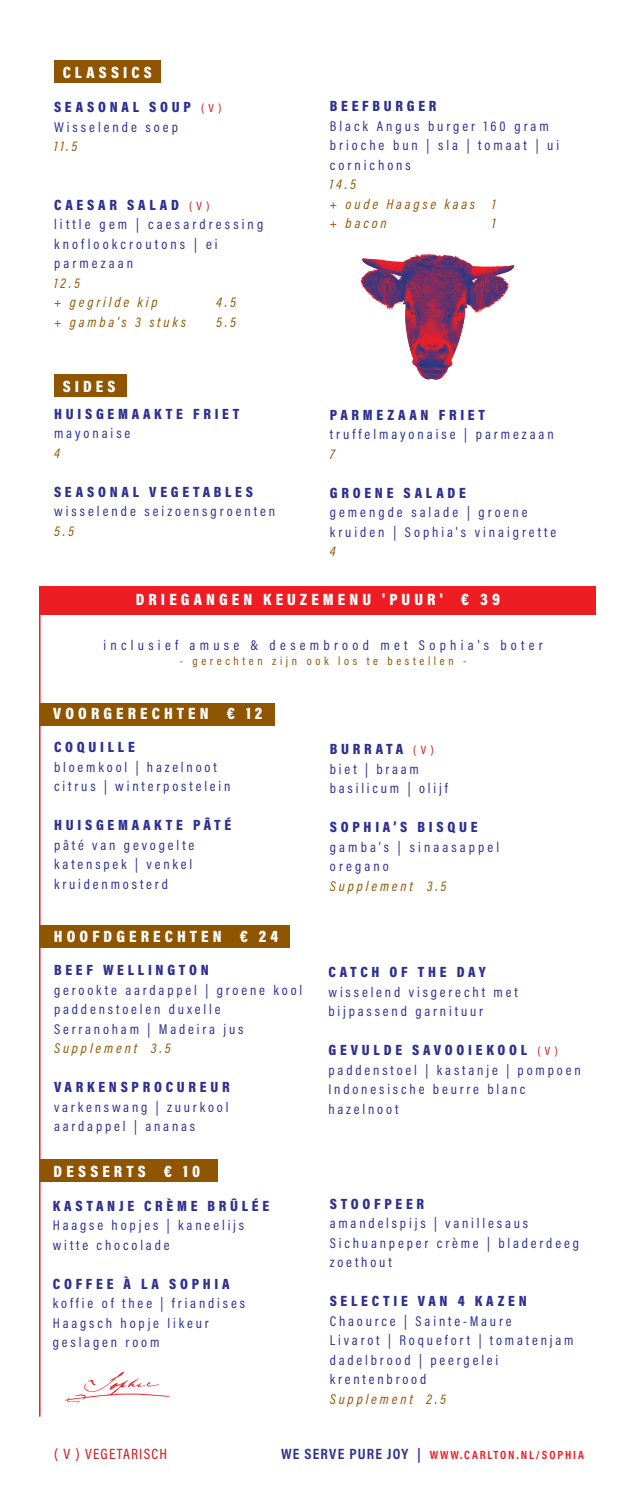
<style>
.page{position:relative;width:630px;height:1489px;background:#fff}
.page>*{position:absolute;margin:0;border:0;box-sizing:border-box;transform-origin:0 0}
.t1{font:900 16.5px "Acumin Pro Cond";letter-spacing:.25em;color:#fff}
.t2{font:900 15px "Acumin Pro Cond";letter-spacing:.25em;color:#2e3092}
.t3{font:500 15px "Acumin Pro Cond";letter-spacing:.08em;color:#d1232a}
.t4{font:14.25px/19.5px "Acumin Pro Cond";letter-spacing:.2em;color:#2e3092}
.t5{font:italic 14.25px/19.5px "Acumin Pro Cond";letter-spacing:.2em;color:#905500}
.t6{font:14.25px/19.5px "Acumin Pro Cond";letter-spacing:.22em;color:#2e3092}
.t7{font:14.25px "Acumin Pro Cond";letter-spacing:.3em;color:#2e3092}
.t8{font:700 12px "Acumin Pro Cond";letter-spacing:.16em;color:#ee1d23}
.t9{font:12px "Acumin Pro Cond";letter-spacing:.3em;color:#905500}
.s1{font-weight:500;font-size:12px;color:#d1232a}
.s2{font-size:15px;color:#2e3092}
.s3{font-size:14.25px;color:#2e3092}
</style>
<div class="page">
<div style="left:54px;top:60px;width:107px;height:23px;background:#905500"></div>
<div style="left:39px;top:586px;width:556px;height:29px;background:#ee1d23"></div>
<hr style="left:39px;top:586px;width:1px;height:830px;background:#ee1d23">
<div style="left:39px;top:703px;width:235px;height:22px;background:#905500"></div>
<img style="left:64px;top:1371px;width:106px;height:32px">
<div style="left:54px;top:374px;width:73px;height:23px;background:#905500"></div>
<div style="left:39px;top:925px;width:250px;height:22px;background:#905500"></div>
<div style="left:40px;top:1159px;width:178px;height:22px;background:#905500"></div>
<img style="left:360px;top:253px;width:155px;height:127px">
<p class="t1" style="left:63px;top:61px;width:90px">CLASSICS</p>
<p class="t2" style="left:54px;top:97px;width:169px">SEASONAL SOUP <span class="s1">( V )</span></p>
<p class="t4" style="left:54px;top:117px;width:125px">Wisselende soep</p>
<p class="t5" style="left:54px;top:136px;width:25px">11.5</p>
<p class="t2" style="left:54px;top:195px;width:157px">CAESAR SALAD <span class="s1">( V )</span></p>
<p class="t6" style="left:54px;top:214px;width:211px">little gem | caesardressing knoflookcroutons | ei parmezaan</p>
<p class="t5" style="left:54px;top:273px;width:105px">12.5<br>+ gegrilde kip</p>
<p class="t5" style="left:216px;top:292px;width:21px">4.5</p>
<p class="t5" style="left:54px;top:312px;width:133px">+ gamba’s 3 stuks</p>
<p class="t5" style="left:216px;top:312px;width:21px">5.5</p>
<p class="t1" style="left:63px;top:375px;width:54px">SIDES</p>
<p class="t2" style="left:54px;top:404px;width:187px">HUISGEMAAKTE FRIET</p>
<p class="t4" style="left:54px;top:423px;width:78px">mayonaise</p>
<p class="t5" style="left:54px;top:443px;width:7px">4</p>
<p class="t2" style="left:54px;top:482px;width:200px">SEASONAL VEGETABLES</p>
<p class="t4" style="left:54px;top:501px;width:222px">wisselende seizoensgroenten</p>
<p class="t5" style="left:54px;top:521px;width:21px">5.5</p>
<p class="t2" style="left:330px;top:96px;width:108px">BEEFBURGER</p>
<p class="t4" style="left:330px;top:116px;width:231px">Black Angus burger 160 gram brioche bun | sla | tomaat | ui cornichons</p>
<p class="t5" style="left:330px;top:174px;width:167px">14.5<br>+ oude Haagse kaas 1 + bacon</p>
<p class="t5" style="left:492px;top:213px;width:5px">1</p>
<p class="t2" style="left:330px;top:404px;width:157px">PARMEZAAN FRIET</p>
<p class="t4" style="left:330px;top:424px;width:225px">truffelmayonaise | parmezaan</p>
<p class="t5" style="left:330px;top:443px;width:7px">7</p>
<p class="t2" style="left:330px;top:482px;width:137px">GROENE SALADE</p>
<p class="t4" style="left:330px;top:502px;width:228px">gemengde salade | groene kruiden | Sophia's vinaigrette</p>
<p class="t5" style="left:330px;top:541px;width:7px">4</p>
<p class="t1" style="left:136px;top:589px;width:365px">DRIEGANGEN KEUZEMENU 'PUUR' € 39</p>
<p class="t7" style="left:103px;top:636px;width:440px">inclusief amuse &amp; desembrood met Sophia's boter</p>
<p class="t9" style="left:180px;top:652px;width:288px">- gerechten zijn ook los te bestellen -</p>
<p class="t1" style="left:53px;top:703px;width:210px">VOORGERECHTEN € 12</p>
<p class="t2" style="left:54px;top:737px;width:82px">COQUILLE</p>
<p class="t4" style="left:54px;top:756px;width:178px">bloemkool | hazelnoot citrus | winterpostelein</p>
<p class="t2" style="left:54px;top:815px;width:179px">HUISGEMAAKTE PÂTÉ</p>
<p class="t4" style="left:54px;top:834px;width:142px">pâté van gevogelte katenspek | venkel kruidenmosterd</p>
<p class="t1" style="left:54px;top:925px;width:226px">HOOFDGERECHTEN € 24</p>
<p class="t2" style="left:54px;top:960px;width:156px">BEEF WELLINGTON</p>
<p class="t4" style="left:54px;top:979px;width:249px">gerookte aardappel | groene kool paddenstoelen duxelle<br>Serranoham | Madeira jus</p>
<p class="t5" style="left:54px;top:1038px;width:118px">Supplement 3.5</p>
<p class="t2" style="left:54px;top:1077px;width:177px">VARKENSPROCUREUR</p>
<p class="t4" style="left:54px;top:1096px;width:176px">varkenswang | zuurkool aardappel | ananas</p>
<p class="t1" style="left:54px;top:1160px;width:148px">DESSERTS € 10</p>
<p class="t2" style="left:53px;top:1195px;width:218px">KASTANJE CRÈME BRÛLÉE</p>
<p class="t4" style="left:53px;top:1215px;width:193px">Haagse hopjes | kaneelijs witte chocolade</p>
<p class="t2" style="left:53px;top:1273px;width:178px">COFFEE À LA SOPHIA</p>
<p class="t4" style="left:53px;top:1293px;width:194px">koffie of thee | friandises<br>Haagsch hopje likeur geslagen room</p>
<p class="t2" style="left:330px;top:739px;width:105px">BURRATA <span class="s1">( V )</span></p>
<p class="t4" style="left:330px;top:759px;width:119px">biet | braam basilicum | olijf</p>
<p class="t2" style="left:330px;top:817px;width:149px">SOPHIA’S BISQUE</p>
<p class="t6" style="left:330px;top:837px;width:171px">gamba’s | sinaasappel oregano</p>
<p class="t5" style="left:330px;top:876px;width:118px">Supplement 3.5</p>
<p class="t2" style="left:328px;top:962px;width:158px">CATCH OF THE DAY</p>
<p class="t4" style="left:328px;top:981px;width:191px">wisselend visgerecht met bijpassend garnituur</p>
<p class="t2" style="left:328px;top:1040px;width:231px">GEVULDE SAVOOIEKOOL <span class="s1">( V )</span></p>
<p class="t4" style="left:328px;top:1059px;width:253px">paddenstoel | kastanje | pompoen<br>Indonesische beurre blanc hazelnoot</p>
<p class="t2" style="left:329px;top:1193px;width:96px">STOOFPEER</p>
<p class="t4" style="left:329px;top:1213px;width:251px">amandelspijs | vanillesaus<br>Sichuanpeper crème | bladerdeeg zoethout</p>
<p class="t2" style="left:329px;top:1291px;width:198px">SELECTIE VAN 4 KAZEN</p>
<p class="t4" style="left:329px;top:1310px;width:245px">Chaource | Sainte-Maure<br>Livarot | Roquefort | tomatenjam dadelbrood | peergelei krentenbrood</p>
<p class="t5" style="left:329px;top:1388px;width:118px">Supplement 2.5</p>
<p class="t3" style="left:54px;top:1443px;width:114px">( V ) VEGETARISCH</p>
<p class="t8" style="left:281px;top:1446px;width:304px"><span class="s2">WE SERVE PURE JOY</span> <span class="s3">|</span> WWW.CARLTON.NL/SOPHIA</p>
</div>
